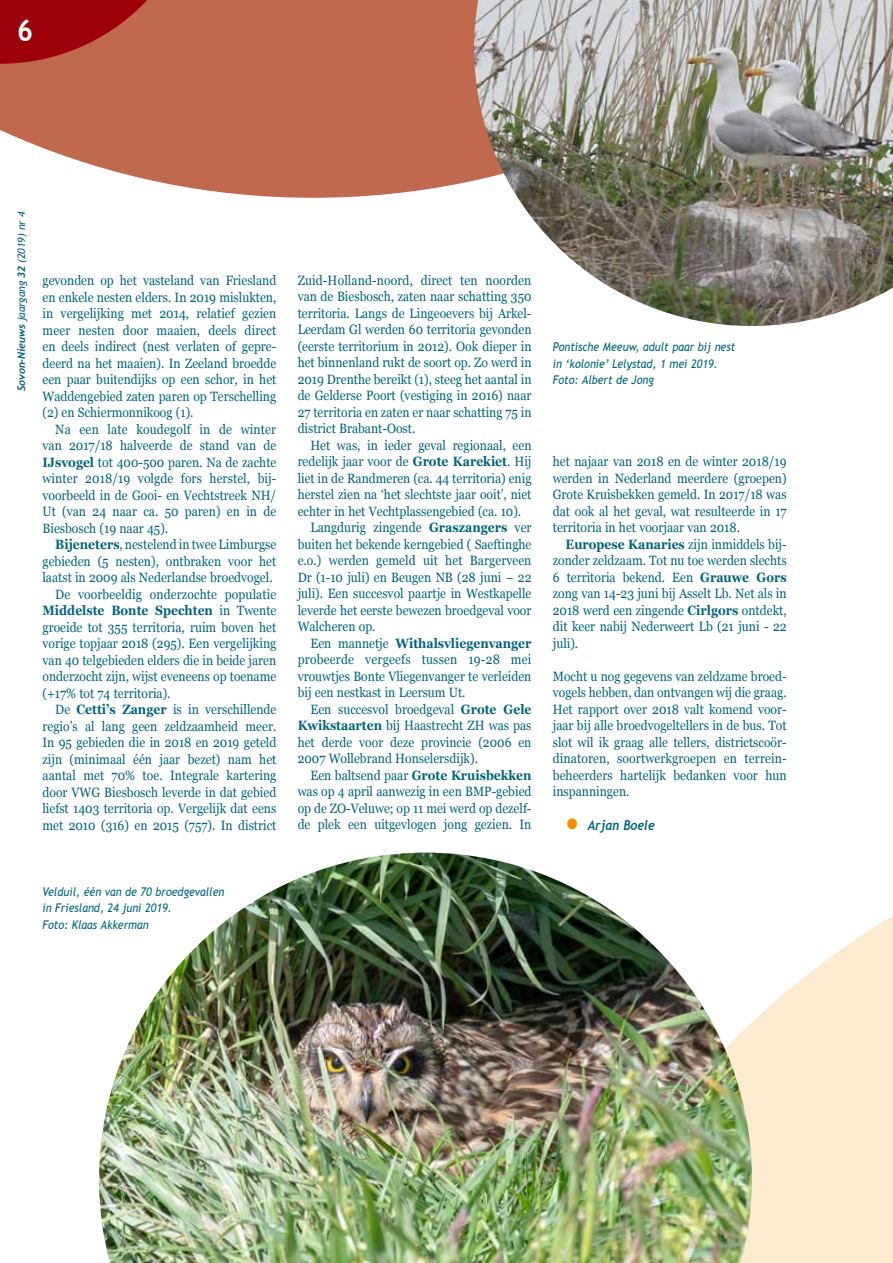
<style>
.page{position:relative;width:893px;height:1263px;background:#fff}
.page>*{position:absolute;margin:0;border:0;box-sizing:border-box;transform-origin:0 0}
.t1{font:700 30px "Trebuchet MS";color:#fff;scale:.9 1}
.t2{font:13.5px/16.5px "Georgia";color:#00637f;text-align:justify;scale:.9 1}
.t3{font:700 13.5px "Georgia";color:#00637f;scale:.9 1}
.t4{font:italic 700 13.5px "Trebuchet";color:#00637f;scale:.9 1}
.t5{font:italic 12px/16.5px "Trebuchet MS";color:#00637f;scale:.9 1}
.t6{font:italic 10.5px "Trebuchet MS";letter-spacing:-.01em;color:#00637f}
.s1{font-family:"Trebuchet";font-weight:700}
.s2{font-weight:700}
.s3{font-weight:400}
.s4{font-family:"Georgia";font-style:normal;font-size:34.5px;color:#f18e00}
</style>
<div class="page">
<svg style="left:752px;top:916px;width:141px;height:347px;background:#fcedd7"></svg>
<svg style="left:0;top:0;width:474px;height:198px;background:#c77760"></svg>
<img style="left:99px;top:853px;width:653px;height:410px">
<svg style="left:0;top:0;width:202px;height:64px;background:#ae352c"></svg>
<img style="left:474px;top:0;width:419px;height:326px">
<h1 class="t1" style="left:17px;top:11px;width:19px">6</h1>
<p class="t6" style="left:15px;top:391px;width:181px;rotate:-90deg"><span class="s1">Sovon-Nieuws</span> jaargang <span class="s1">32</span> (2019) nr 4</p>
<p class="t2" style="left:43px;top:272px;width:261px">gevonden op het vasteland van Friesland en enkele nesten elders. In 2019 mislukten, in vergelijking met 2014, relatief gezien meer nesten door maaien, deels direct en deels indirect (nest verlaten of gepre&shy;deerd na het maaien). In Zeeland broedde een paar buitendijks op een schor, in het Waddengebied zaten paren op Terschelling (2) en Schiermonnikoog (1).</p>
<p class="t2" style="left:43px;top:420px;width:261px;text-indent:13px">Na een late koudegolf in de winter van 2017/18 halveerde de stand van de <span class="s2">IJsvogel</span> tot 400-500 paren. Na de zachte winter 2018/19 volgde fors herstel, bij&shy;voorbeeld in de Gooi- en Vechtstreek NH/ Ut (van 24 naar ca. 50 paren) en in de Biesbosch (19 naar 45).</p>
<p class="t2" style="left:55px;top:535px;width:247px"><span class="s2">Bijeneters</span>, nestelend in twee Limburgse</p>
<p class="t2" style="left:43px;top:552px;width:261px">gebieden (5 nesten), ontbraken voor het</p>
<p class="t2" style="left:43px;top:568px;width:257px">laatst in 2009 als Nederlandse broedvogel.</p>
<p class="t2" style="left:55px;top:585px;width:247px">De voorbeeldig onderzochte populatie</p>
<p class="t3" style="left:43px;top:600px;width:261px">Middelste Bonte Spechten <span class="s3">in Twente</span></p>
<p class="t2" style="left:43px;top:618px;width:261px">groeide tot 355 territoria, ruim boven het</p>
<p class="t2" style="left:43px;top:634px;width:261px">vorige topjaar 2018 (295). Een vergelijking</p>
<p class="t2" style="left:43px;top:651px;width:261px">van 40 telgebieden elders die in beide jaren</p>
<p class="t2" style="left:43px;top:667px;width:261px">onderzocht zijn, wijst eveneens op toename</p>
<p class="t2" style="left:43px;top:684px;width:144px">(+17% tot 74 territoria).</p>
<p class="t2" style="left:55px;top:700px;width:247px">De <span class="s2">Cetti’s Zanger</span> is in verschillende</p>
<p class="t2" style="left:43px;top:717px;width:261px">regio’s al lang geen zeldzaamheid meer.</p>
<p class="t2" style="left:43px;top:733px;width:261px">In 95 gebieden die in 2018 en 2019 geteld</p>
<p class="t2" style="left:43px;top:750px;width:261px">zijn (minimaal één jaar bezet) nam het</p>
<p class="t2" style="left:43px;top:766px;width:261px">aantal met 70% toe. Integrale kartering</p>
<p class="t2" style="left:43px;top:783px;width:261px">door VWG Biesbosch leverde in dat gebied</p>
<p class="t2" style="left:43px;top:799px;width:261px">liefst 1403 territoria op. Vergelijk dat eens</p>
<p class="t2" style="left:43px;top:816px;width:261px">met 2010 (316) en 2015 (757). In district</p>
<p class="t2" style="left:298px;top:271px;width:261px">Zuid-Holland-noord, direct ten noorden van de Biesbosch, zaten naar schatting 350 territoria. Langs de Lingeoevers bij Arkel-Leerdam Gl werden 60 territoria gevonden (eerste territorium in 2012). Ook dieper in het binnenland rukt de soort op. Zo werd in 2019 Drenthe bereikt (1), steeg het aantal in de Gelderse Poort (vestiging in 2016) naar 27 territoria en zaten er naar schatting 75 in district Brabant-Oost.</p>
<p class="t2" style="left:310px;top:436px;width:247px">Het was, in ieder geval regionaal, een</p>
<p class="t2" style="left:298px;top:453px;width:261px">redelijk jaar voor de <span class="s2">Grote Karekiet</span>. Hij</p>
<p class="t2" style="left:298px;top:469px;width:261px">liet in de Randmeren (ca. 44 territoria) enig</p>
<p class="t2" style="left:298px;top:486px;width:261px">herstel zien na ‘het slechtste jaar ooit’, niet</p>
<p class="t2" style="left:298px;top:502px;width:250px">echter in het Vechtplassengebied (ca. 10).</p>
<p class="t2" style="left:310px;top:519px;width:247px">Langdurig zingende <span class="s2">Graszangers</span> ver</p>
<p class="t2" style="left:298px;top:535px;width:261px">buiten het bekende kerngebied ( Saeftinghe</p>
<p class="t2" style="left:298px;top:552px;width:261px">e.o.) werden gemeld uit het Bargerveen</p>
<p class="t2" style="left:298px;top:568px;width:261px">Dr (1-10 juli) en Beugen NB (28 juni – 22</p>
<p class="t2" style="left:298px;top:585px;width:261px">juli). Een succesvol paartje in Westkapelle</p>
<p class="t2" style="left:298px;top:601px;width:261px">leverde het eerste bewezen broedgeval voor</p>
<p class="t2" style="left:298px;top:618px;width:88px">Walcheren op.</p>
<p class="t3" style="left:310px;top:633px;width:247px"><span class="s3">Een mannetje</span> Withalsvliegenvanger</p>
<p class="t2" style="left:298px;top:651px;width:261px">probeerde vergeefs tussen 19-28 mei</p>
<p class="t2" style="left:298px;top:667px;width:261px">vrouwtjes Bonte Vliegenvanger te verleiden</p>
<p class="t2" style="left:298px;top:684px;width:188px">bij een nestkast in Leersum Ut.</p>
<p class="t2" style="left:310px;top:700px;width:247px">Een succesvol broedgeval <span class="s2">Grote Gele</span></p>
<p class="t2" style="left:298px;top:717px;width:261px"><span class="s2">Kwikstaarten</span> bij Haastrecht ZH was pas</p>
<p class="t2" style="left:298px;top:733px;width:261px">het derde voor deze provincie (2006 en</p>
<p class="t2" style="left:298px;top:750px;width:202px">2007 Wollebrand Honselersdijk).</p>
<p class="t3" style="left:310px;top:765px;width:247px"><span class="s3">Een baltsend paar</span> Grote Kruisbekken</p>
<p class="t2" style="left:298px;top:783px;width:261px">was op 4 april aanwezig in een BMP-gebied</p>
<p class="t2" style="left:298px;top:799px;width:261px">op de ZO-Veluwe; op 11 mei werd op dezelf-</p>
<p class="t2" style="left:298px;top:816px;width:261px">de plek een uitgevlogen jong gezien. In</p>
<p class="t5" style="left:553px;top:339px;width:204px">Pontische Meeuw, adult paar bij nest in ‘kolonie’ Lelystad, 1 mei 2019.<br>Foto: Albert de Jong</p>
<p class="t2" style="left:553px;top:453px;width:261px">het najaar van 2018 en de winter 2018/19 werden in Nederland meerdere (groepen)<br>Grote Kruisbekken gemeld. In 2017/18 was dat ook al het geval, wat resulteerde in 17 territoria in het voorjaar van 2018.</p>
<p class="t2" style="left:553px;top:535px;width:261px;text-indent:13px"><span class="s2">Europese Kanaries</span> zijn inmiddels bij&shy;zonder zeldzaam. Tot nu toe werden slechts 6 territoria bekend. Een <span class="s2">Grauwe Gors </span>zong van 14-23 juni bij Asselt Lb. Net als in 2018 werd een zingende <span class="s2">Cirlgors</span> ontdekt, dit keer nabij Nederweert Lb (21 juni - 22 juli).</p>
<p class="t2" style="left:553px;top:667px;width:261px">Mocht u nog gegevens van zeldzame broed&shy;vogels hebben, dan ontvangen wij die graag.<br>Het rapport over 2018 valt komend voor&shy;jaar bij alle broedvogeltellers in de bus. Tot slot wil ik graag alle tellers, districtscoör&shy;dinatoren, soortwerkgroepen en terrein&shy;beheerders hartelijk bedanken voor hun inspanningen.</p>
<p class="t4" style="left:566px;top:816px;width:101px"><span class="s4">•</span> Arjan Boele</p>
<p class="t5" style="left:43px;top:883px;width:204px">Velduil, één van de 70 broedgevallen in Friesland, 24 juni 2019.<br>Foto: Klaas Akkerman</p>
</div>
